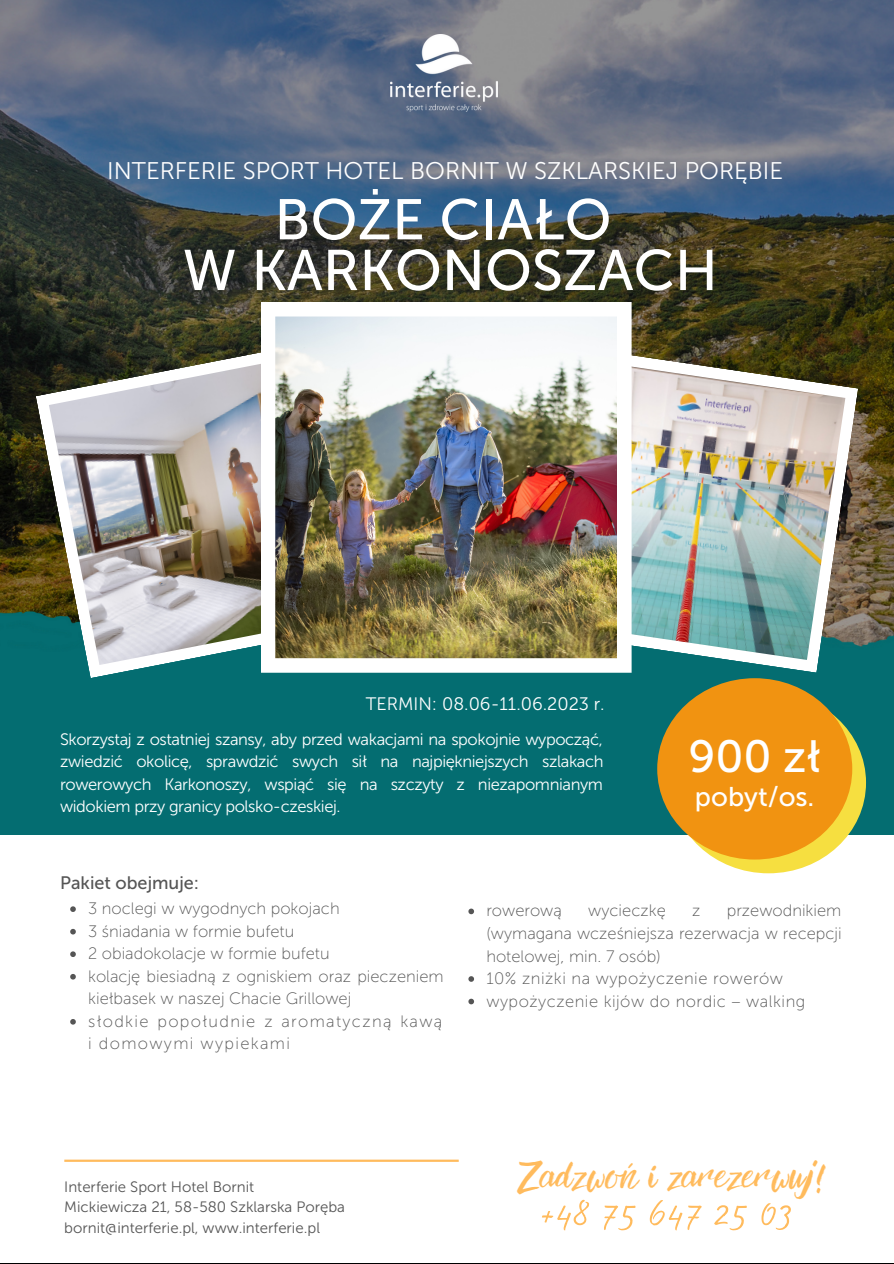
<style>
.page{position:relative;width:894px;height:1264px;background:#fff}
.page>*{position:absolute;margin:0;border:0;box-sizing:border-box;transform-origin:0 0}
.t1{font:57px/50.7px "Museo Sans 500";color:#fff;text-align:center}
.t2{font:57px "Madelyn Fill";color:#ffbb5d}
.t3{font:45px "Museo Sans 500";color:#fff}
.t4{font:33px "Rebel";color:#ffbb5d}
.t5{font:27px "Museo Sans 500";color:#fff}
.t6{font:24px "Museo Sans 300";color:#fff}
.t7{font:18px "Museo Sans 300";color:#fff}
.t8{font:18px "Museo Sans 500";color:#555}
.t9{font:16.5px/22.5px "Museo Sans 100";color:#555}
.t10{font:16.5px/22.5px "Museo Sans 300";letter-spacing:-.025em;color:#fff;text-align:justify}
.t11{font:15px/20.2px "Museo Sans 300";color:#555}
</style>
<div class="page">
<img style="left:0;top:0;width:893px;height:595px">
<div style="left:0;top:595px;width:893px;height:240px;background:#046d71"></div>
<img style="left:36px;top:341px;width:336px;height:337px">
<img style="left:631px;top:347px;width:226px;height:325px">
<img style="left:261px;top:302px;width:370px;height:370px">
<hr style="left:64px;top:1159px;width:394px;height:2px;background:#ffbb5d">
<img style="left:390px;top:34px;width:107px;height:78px">
<div style="left:670px;top:692px;width:195px;height:181px;background:#f6df40;border-radius:50%"></div>
<div style="left:657px;top:678px;width:195px;height:181px;background:#f19311;border-radius:50%"></div>
<svg style="left:468px;top:908px;width:6px;height:6px"></svg>
<svg style="left:468px;top:976px;width:6px;height:5px"></svg>
<svg style="left:468px;top:998px;width:6px;height:6px"></svg>
<svg style="left:70px;top:906px;width:6px;height:6px"></svg>
<svg style="left:70px;top:928px;width:6px;height:6px"></svg>
<svg style="left:70px;top:951px;width:6px;height:6px"></svg>
<svg style="left:70px;top:974px;width:6px;height:5px"></svg>
<svg style="left:70px;top:1019px;width:6px;height:5px"></svg>
<h3 class="t6" style="left:107px;top:156px;width:677px">INTERFERIE SPORT HOTEL BORNIT W SZKLARSKIEJ PORĘBIE</h3>
<h1 class="t1" style="left:182px;top:195px;width:536px">BOŻE CIAŁO<br>W KARKONOSZACH</h1>
<p class="t7" style="left:366px;top:692px;width:240px">TERMIN: 08.06-11.06.2023 r.</p>
<p class="t10" style="left:60px;top:727px;width:545px">Skorzystaj z ostatniej szansy, aby przed wakacjami na spokojnie wypocząć, zwiedzić okolicę, sprawdzić swych sił na najpiękniejszych szlakach rowerowych Karkonoszy, wspiąć się na szczyty z niezapomnianym widokiem przy granicy polsko-czeskiej.</p>
<p class="t8" style="left:60px;top:872px;width:140px">Pakiet obejmuje:</p>
<h2 class="t3" style="left:688px;top:729px;width:134px">900 zł</h2>
<h3 class="t5" style="left:694px;top:780px;width:121px">pobyt/os.</h3>
<p class="t9" style="left:88px;top:897px;width:357px">3 noclegi w wygodnych pokojach<br>3 śniadania w formie bufetu<br>2 obiadokolacje w formie bufetu<br>kolację biesiadną z ogniskiem oraz pieczeniem kiełbasek w naszej Chacie Grillowej<br>słodkie popołudnie z aromatyczną kawą i domowymi wypiekami</p>
<p class="t11" style="left:64px;top:1176px;width:282px">Interferie Sport Hotel Bornit<br>Mickiewicza 21, 58-580 Szklarska Poręba bornit@interferie.pl, www.interferie.pl</p>
<p class="t9" style="left:486px;top:899px;width:357px;text-indent:240px">przewodnikiem (wymagana wcześniejsza rezerwacja w recepcji hotelowej, min. 7 osób)<br>10% zniżki na wypożyczenie rowerów wypożyczenie kijów do nordic – walking</p>
<p class="t9" style="left:486px;top:899px;width:77px">rowerową</p>
<p class="t9" style="left:588px;top:899px;width:79px">wycieczkę</p>
<p class="t9" style="left:692px;top:899px;width:10px">z</p>
<h3 class="t4" style="left:517px;top:1162px;width:309px">Zadzwoń i zarezerwuj!</h3>
<h1 class="t2" style="left:537px;top:1170px;width:258px">+48 75 647 25 03</h1>
</div>
